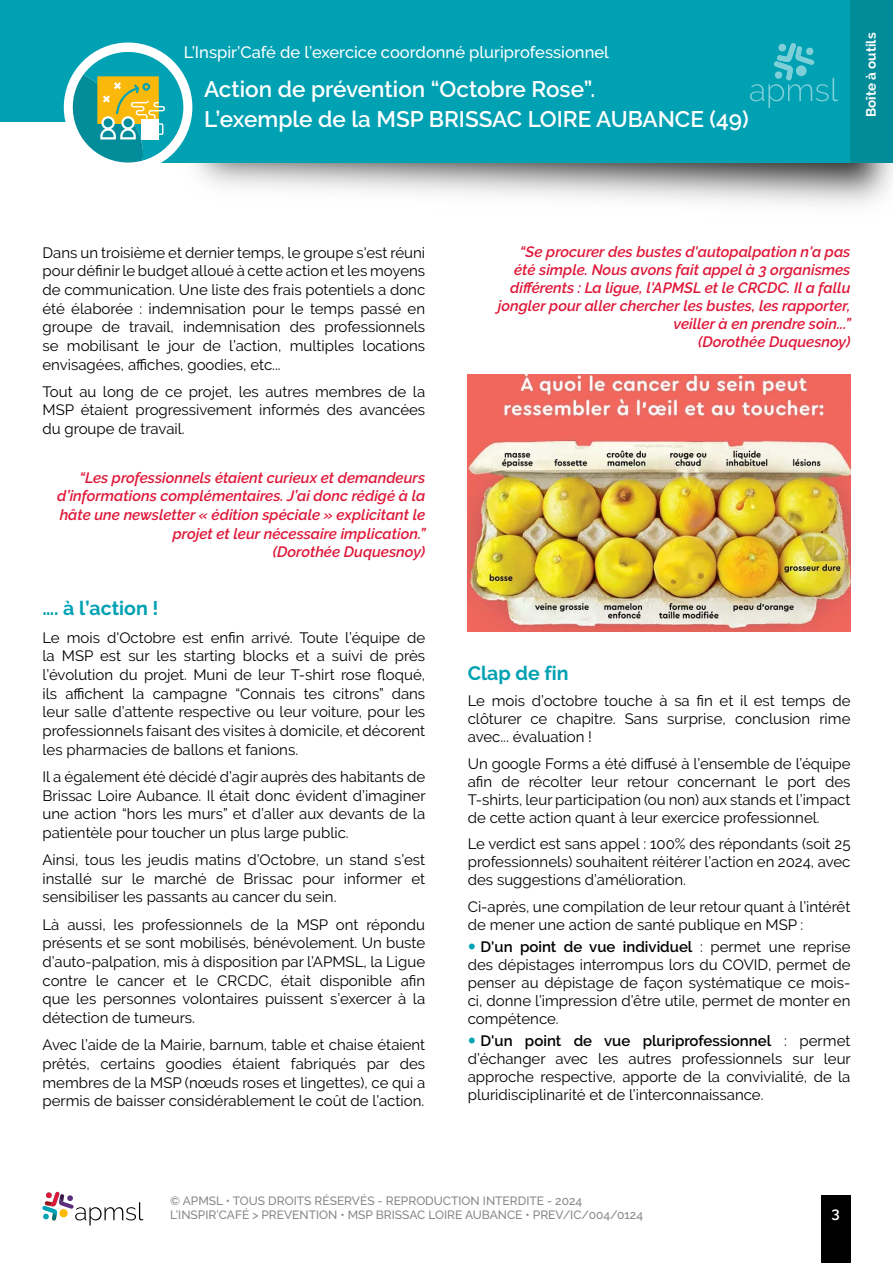
<style>
.page{position:relative;width:893px;height:1263px;background:#fff}
.page>*{position:absolute;margin:0;border:0;box-sizing:border-box;transform-origin:0 0}
.t1{font:600 22.5px/30px "Raleway";color:#fff}
.t2{font:700 19.5px "Raleway";color:#00a1b3}
.t3{font:500 16.5px "Raleway";color:#fff}
.t4{font:15px/18.8px "Raleway";color:#000;text-align:justify}
.t5{font:italic 600 15px/18px "Raleway";color:#df1738;text-align:right}
.t6{font:600 15px "Raleway";color:#fff}
.t7{font:700 13.5px "Raleway";color:#fff}
.t8{font:500 12px/14.4px "Raleway";color:#878787}
.s1{font-weight:600}
</style>
<div class="page">
<img style="left:195px;top:163px;width:698px;height:42px">
<div style="left:132px;top:121px;width:761px;height:42px;background:#00a1b3"></div>
<div style="left:0;top:0;width:893px;height:121px;background:#00a1b3"></div>
<div style="left:64px;top:43px;width:128px;height:129px;background:#fff;border-radius:50%"></div>
<svg style="left:73px;top:52px;width:110px;height:111px"></svg>
<svg style="left:750px;top:43px;width:88px;height:65px"></svg>
<div style="left:850px;top:0;width:43px;height:163px;background:#028b98"></div>
<div style="left:821px;top:1196px;width:29px;height:67px;background:#000"></div>
<svg style="left:43px;top:1192px;width:100px;height:33px"></svg>
<img style="left:468px;top:375px;width:382px;height:256px">
<p class="t3" style="left:184px;top:43px;width:427px">L’Inspir’Café de l’exercice coordonné pluriprofessionnel</p>
<h1 class="t1" style="left:204px;top:74px;width:546px">Action de prévention “Octobre Rose”.<br>L’exemple de la MSP BRISSAC LOIRE AUBANCE (49)</h1>
<p class="t7" style="left:863px;top:117px;width:86px;rotate:-90deg">Boîte à outils</p>
<p class="t4" style="left:43px;top:243px;width:384px">Dans un troisième et dernier temps, le groupe s'est réuni pour définir le budget alloué à cette action et les moyens de communication. Une liste des frais potentiels a donc été élaborée : indemnisation pour le temps passé en groupe de travail, indemnisation des professionnels se mobilisant le jour de l’action, multiples locations envisagées, affiches, goodies, etc...</p>
<p class="t4" style="left:43px;top:382px;width:384px">Tout au long de ce projet, les autres membres de la MSP étaient progressivement informés des avancées du groupe de travail.</p>
<p class="t5" style="left:57px;top:468px;width:370px;line-height:18.6px">“Les professionnels étaient curieux et demandeurs d’informations complémentaires. J’ai donc rédigé à la hâte une newsletter « édition spéciale » explicitant le projet et leur nécessaire implication.”<br>(Dorothée Duquesnoy)</p>
<h2 class="t2" style="left:43px;top:597px;width:117px">…. à l’action !</h2>
<p class="t4" style="left:43px;top:628px;width:384px">Le mois d'Octobre est enfin arrivé. Toute l’équipe de la MSP est sur les starting blocks et a suivi de près l’évolution du projet. Muni de leur T-shirt rose floqué, ils affichent la campagne “Connais tes citrons” dans leur salle d’attente respective ou leur voiture, pour les professionnels faisant des visites à domicile, et décorent les pharmacies de ballons et fanions.</p>
<p class="t4" style="left:43px;top:767px;width:385px">Il a également été décidé d’agir auprès des habitants de Brissac Loire Aubance. Il était donc évident d’imaginer une action “hors les murs” et d’aller aux devants de la patientèle pour toucher un plus large public.</p>
<p class="t4" style="left:43px;top:850px;width:384px">Ainsi, tous les jeudis matins d’Octobre, un stand s’est installé sur le marché de Brissac pour informer et sensibiliser les passants au cancer du sein.</p>
<p class="t4" style="left:43px;top:915px;width:384px">Là aussi, les professionnels de la MSP ont répondu présents et se sont mobilisés, bénévolement. Un buste d’auto-palpation, mis à disposition par l’APMSL, la Ligue contre le cancer et le CRCDC, était disponible afin que les personnes volontaires puissent s’exercer à la détection de tumeurs.</p>
<p class="t4" style="left:43px;top:1035px;width:384px">Avec l’aide de la Mairie, barnum, table et chaise étaient prêtés, certains goodies étaient fabriqués par des membres de la MSP (nœuds roses et lingettes), ce qui a permis de baisser considérablement le coût de l’action.</p>
<p class="t5" style="left:498px;top:243px;width:355px">“Se procurer des bustes d'autopalpation n'a pas été simple. Nous avons fait appel à 3 organismes différents : La ligue, l'APMSL et le CRCDC. Il a fallu jongler pour aller chercher les bustes, les rapporter, veiller à en prendre soin...”<br>(Dorothée Duquesnoy)</p>
<h2 class="t2" style="left:468px;top:662px;width:102px">Clap de fin</h2>
<p class="t4" style="left:468px;top:692px;width:384px;line-height:18px">Le mois d’octobre touche à sa fin et il est temps de clôturer ce chapitre. Sans surprise, conclusion rime avec... évaluation !</p>
<p class="t4" style="left:468px;top:754px;width:384px;line-height:18px">Un google Forms a été diffusé à l’ensemble de l’équipe afin de récolter leur retour concernant le port des T-shirts, leur participation (ou non) aux stands et l’impact de cette action quant à leur exercice professionnel.</p>
<p class="t4" style="left:468px;top:835px;width:384px;line-height:18px">Le verdict est sans appel : 100% des répondants (soit 25 professionnels) souhaitent réitérer l’action en 2024, avec des suggestions d’amélioration.</p>
<p class="t4" style="left:468px;top:897px;width:384px;line-height:18px">Ci-après, une compilation de leur retour quant à l’intérêt de mener une action de santé publique en MSP :</p>
<p class="t4" style="left:468px;top:937px;width:384px;line-height:18px;text-indent:13px"><span class="s1">D'un point de vue individuel</span> : permet une reprise des dépistages interrompus lors du COVID, permet de penser au dépistage de façon systématique ce mois&shy;ci, donne l’impression d’être utile, permet de monter en compétence.</p>
<p class="t4" style="left:468px;top:1032px;width:385px;line-height:18px;text-indent:13px"><span class="s1">D'un point de vue pluriprofessionnel</span> : permet d’échanger avec les autres professionnels sur leur approche respective, apporte de la convivialité, de la pluridisciplinarité et de l’interconnaissance.</p>
<p class="t8" style="left:170px;top:1193px;width:474px">© APMSL • TOUS DROITS RÉSERVÉS - REPRODUCTION INTERDITE - 2024<br>L’INSPIR’CAFÉ &gt; PREVENTION • MSP BRISSAC LOIRE AUBANCE • PREV/IC/004/0124</p>
<p class="t6" style="left:831px;top:1204px;width:10px">3</p>
</div>
